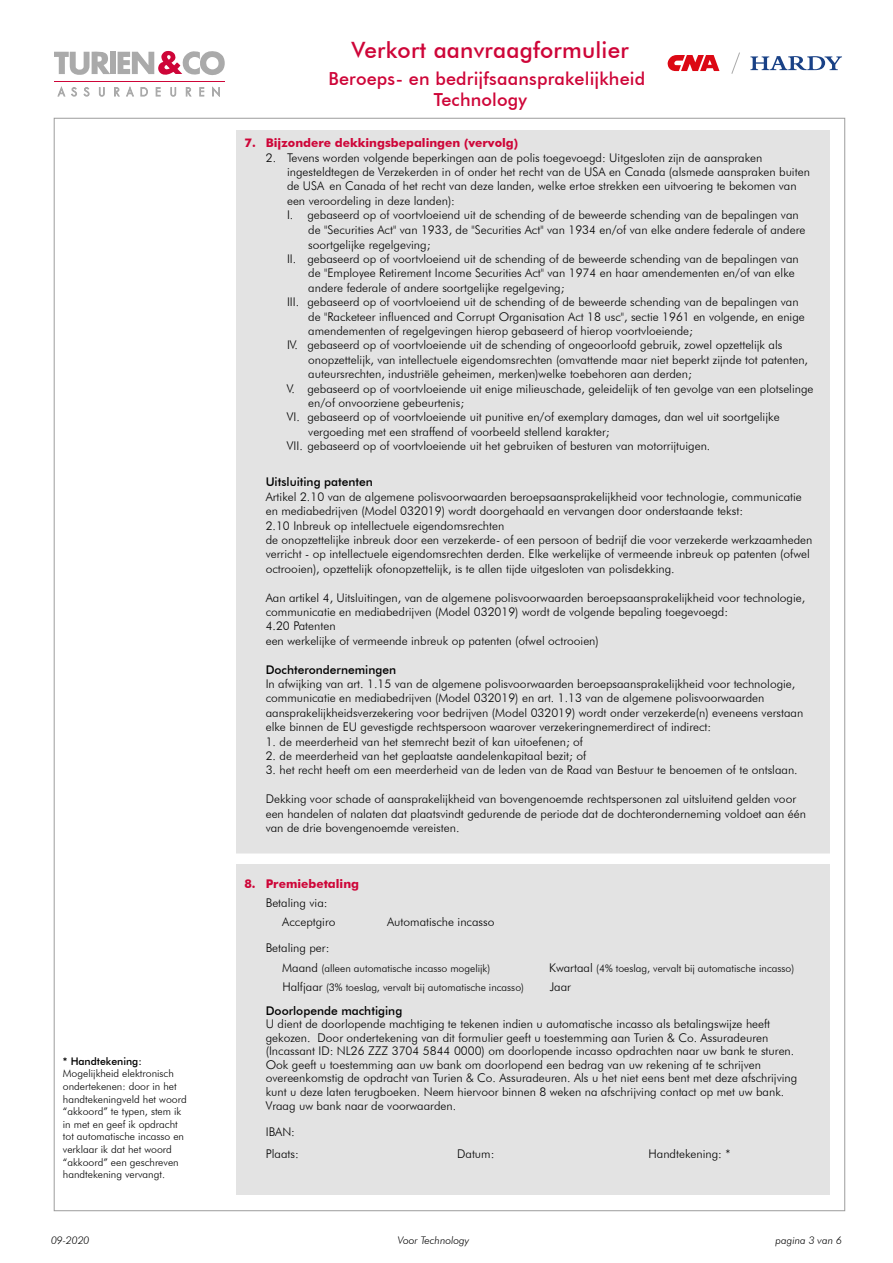
<style>
.page{position:relative;width:893px;height:1263px;background:#fff}
.page>*{position:absolute;margin:0;border:0;box-sizing:border-box;transform-origin:0 0}
.t1{font:500 22.5px "Futura BT";letter-spacing:.01em;color:#ce0538}
.t2{font:500 18px/21px "Futura BT";letter-spacing:.01em;color:#ce0538}
.t3{font:300 12px/14.4px "Futura BT";color:#000}
.t4{font:500 12px "Futura BT";color:#000}
.t5{font:700 12px "Futura BT";color:#ce0538}
.t6{font:300 10.5px/12.6px "Futura BT";color:#000}
.t7{font:italic 300 10.5px "Futura BT";color:#000}
.t8{font:500 10.5px "Futura BT";color:#000}
.s1{font-size:12px}
</style>
<div class="page">
<div style="left:236px;top:131px;width:593px;height:1064px;background:#e3e3e3"></div>
<div style="left:110px;top:52px;width:5px;height:22px;background:#aaa"></div>
<svg style="left:118px;top:51px;width:107px;height:24px"></svg>
<svg style="left:54px;top:51px;width:56px;height:24px"></svg>
<svg style="left:58px;top:87px;width:7px;height:9px"></svg>
<svg style="left:71px;top:87px;width:6px;height:9px"></svg>
<svg style="left:84px;top:87px;width:5px;height:9px"></svg>
<svg style="left:99px;top:87px;width:6px;height:10px"></svg>
<svg style="left:114px;top:87px;width:6px;height:9px"></svg>
<svg style="left:126px;top:87px;width:8px;height:9px"></svg>
<svg style="left:141px;top:87px;width:7px;height:9px"></svg>
<svg style="left:156px;top:87px;width:4px;height:9px"></svg>
<svg style="left:170px;top:87px;width:6px;height:10px"></svg>
<svg style="left:186px;top:87px;width:5px;height:9px"></svg>
<svg style="left:199px;top:87px;width:5px;height:9px"></svg>
<svg style="left:212px;top:87px;width:8px;height:10px"></svg>
<hr style="left:54px;top:81px;width:171px;height:1px;background:#ce0538">
<svg style="left:750px;top:56px;width:92px;height:14px"></svg>
<svg style="left:668px;top:55px;width:51px;height:16px"></svg>
<svg style="left:731px;top:52px;width:9px;height:22px"></svg>
<div style="left:232px;top:853px;width:606px;height:11px;background:#fff"></div>
<h1 class="t1" style="left:352px;top:36px;width:279px">Verkort aanvraagformulier</h1>
<h2 class="t2" style="left:434px;top:68px;width:213px;text-indent:-105px">Beroeps- en bedrijfsaansprakelijkheid<br>Technology</h2>
<p class="t5" style="left:244px;top:136px;width:275px">7. Bijzondere dekkingsbepalingen (vervolg)</p>
<p class="t3" style="left:266px;top:150px;width:498px">2. Tevens worden volgende beperkingen aan de polis toegevoegd: Uitgesloten zijn de aanspraken</p>
<p class="t3" style="left:287px;top:164px;width:524px">ingesteldtegen de Verzekerden in of onder het recht van de USA en Canada (alsmede aanspraken buiten</p>
<p class="t3" style="left:287px;top:179px;width:511px">de USA en Canada of het recht van deze landen, welke ertoe strekken een uitvoering te bekomen van</p>
<p class="t3" style="left:287px;top:193px;width:169px">een veroordeling in deze landen):</p>
<p class="t3" style="left:287px;top:208px;width:513px">I. gebaseerd op of voortvloeiend uit de schending of de beweerde schending van de bepalingen van</p>
<p class="t3" style="left:308px;top:222px;width:499px">de "Securities Act" van 1933, de "Securities Act" van 1934 en/of van elke andere federale of andere</p>
<p class="t3" style="left:308px;top:237px;width:124px">soortgelijke regelgeving;</p>
<p class="t3" style="left:287px;top:251px;width:513px">II. gebaseerd op of voortvloeiend uit de schending of de beweerde schending van de bepalingen van</p>
<p class="t3" style="left:308px;top:266px;width:488px">de "Employee Retirement Income Securities Act" van 1974 en haar amendementen en/of van elke</p>
<p class="t3" style="left:308px;top:280px;width:258px">andere federale of andere soortgelijke regelgeving;</p>
<p class="t3" style="left:287px;top:295px;width:513px">III. gebaseerd op of voortvloeiend uit de schending of de beweerde schending van de bepalingen van</p>
<p class="t3" style="left:308px;top:309px;width:498px">de "Racketeer influenced and Corrupt Organisation Act 18 usc", sectie 1961 en volgende, en enige</p>
<p class="t3" style="left:308px;top:323px;width:386px">amendementen of regelgevingen hierop gebaseerd of hierop voortvloeiende;</p>
<p class="t3" style="left:287px;top:338px;width:497px">IV. gebaseerd op of voortvloeiende uit de schending of ongeoorloofd gebruik, zowel opzettelijk als</p>
<p class="t3" style="left:308px;top:352px;width:501px">onopzettelijk, van intellectuele eigendomsrechten (omvattende maar niet beperkt zijnde tot patenten,</p>
<p class="t3" style="left:308px;top:367px;width:385px">auteursrechten, industriële geheimen, merken)welke toebehoren aan derden;</p>
<p class="t3" style="left:287px;top:381px;width:528px">V. gebaseerd op of voortvloeiende uit enige milieuschade, geleidelijk of ten gevolge van een plotselinge</p>
<p class="t3" style="left:308px;top:395px;width:157px">en/of onvoorziene gebeurtenis;</p>
<p class="t3" style="left:287px;top:410px;width:494px">VI. gebaseerd op of voortvloeiende uit punitive en/of exemplary damages, dan wel uit soortgelijke</p>
<p class="t3" style="left:308px;top:424px;width:303px">vergoeding met een straffend of voorbeeld stellend karakter;</p>
<p class="t3" style="left:287px;top:439px;width:425px">VII. gebaseerd op of voortvloeiende uit het gebruiken of besturen van motorrijtuigen.</p>
<p class="t4" style="left:266px;top:475px;width:109px">Uitsluiting patenten</p>
<p class="t3" style="left:266px;top:489px;width:548px">Artikel 2.10 van de algemene polisvoorwaarden beroepsaansprakelijkheid voor technologie, communicatie en mediabedrijven (Model 032019) wordt doorgehaald en vervangen door onderstaande tekst:<br>2.10 Inbreuk op intellectuele eigendomsrechten<br>de onopzettelijke inbreuk door een verzekerde- of een persoon of bedrijf die voor verzekerde werkzaamheden verricht - op intellectuele eigendomsrechten derden. Elke werkelijke of vermeende inbreuk op patenten (ofwel octrooien), opzettelijk ofonopzettelijk, is te allen tijde uitgesloten van polisdekking.</p>
<p class="t3" style="left:266px;top:590px;width:541px">Aan artikel 4, Uitsluitingen, van de algemene polisvoorwaarden beroepsaansprakelijkheid voor technologie, communicatie en mediabedrijven (Model 032019) wordt de volgende bepaling toegevoegd:<br>4.20 Patenten<br>een werkelijke of vermeende inbreuk op patenten (ofwel octrooien)</p>
<p class="t4" style="left:266px;top:662px;width:132px">Dochterondernemingen</p>
<p class="t3" style="left:266px;top:676px;width:539px">In afwijking van art. 1.15 van de algemene polisvoorwaarden beroepsaansprakelijkheid voor technologie, communicatie en mediabedrijven (Model 032019) en art. 1.13 van de algemene polisvoorwaarden aansprakelijkheidsverzekering voor bedrijven (Model 032019) wordt onder verzekerde(n) eveneens verstaan elke binnen de EU gevestigde rechtspersoon waarover verzekeringnemerdirect of indirect:</p>
<p class="t3" style="left:266px;top:734px;width:319px">1. de meerderheid van het stemrecht bezit of kan uitoefenen; of</p>
<p class="t3" style="left:266px;top:748px;width:322px">2. de meerderheid van het geplaatste aandelenkapitaal bezit; of</p>
<p class="t3" style="left:266px;top:763px;width:534px">3. het recht heeft om een meerderheid van de leden van de Raad van Bestuur te benoemen of te ontslaan.</p>
<p class="t3" style="left:266px;top:792px;width:542px">Dekking voor schade of aansprakelijkheid van bovengenoemde rechtspersonen zal uitsluitend gelden voor een handelen of nalaten dat plaatsvindt gedurende de periode dat de dochteronderneming voldoet aan één van de drie bovengenoemde vereisten.</p>
<p class="t8" style="left:63px;top:1054px;width:80px">* Handtekening:</p>
<p class="t6" style="left:63px;top:1067px;width:125px">Mogelijkheid elektronisch ondertekenen: door in het handtekeningveld het woord “akkoord” te typen, stem ik in met en geef ik opdracht tot automatische incasso en verklaar ik dat het woord “akkoord” een geschreven handtekening vervangt.</p>
<p class="t5" style="left:244px;top:876px;width:116px">8. Premiebetaling</p>
<p class="t3" style="left:282px;top:892px;width:55px;line-height:19.5px;text-indent:-17px">Betaling via:<br>Acceptgiro</p>
<p class="t3" style="left:387px;top:914px;width:109px">Automatische incasso</p>
<p class="t3" style="left:266px;top:941px;width:65px">Betaling per:</p>
<p class="t6" style="left:282px;top:962px;width:210px"><span class="s1">Maand</span> (alleen automatische incasso mogelijk)</p>
<p class="t6" style="left:549px;top:962px;width:247px"><span class="s1">Kwartaal</span> (4% toeslag, vervalt bij automatische incasso)</p>
<p class="t6" style="left:282px;top:981px;width:243px"><span class="s1">Halfjaar</span> (3% toeslag, vervalt bij automatische incasso)</p>
<p class="t3" style="left:550px;top:980px;width:23px">Jaar</p>
<p class="t4" style="left:266px;top:1003px;width:138px">Doorlopende machtiging</p>
<p class="t3" style="left:266px;top:1017px;width:533px;line-height:13.6px">U dient de doorlopende machtiging te tekenen indien u automatische incasso als betalingswijze heeft gekozen. Door ondertekening van dit formulier geeft u toestemming aan Turien &amp; Co. Assuradeuren (Incassant ID: NL26 ZZZ 3704 5844 0000) om doorlopende incasso opdrachten naar uw bank te sturen.<br>Ook geeft u toestemming aan uw bank om doorlopend een bedrag van uw rekening af te schrijven overeenkomstig de opdracht van Turien &amp; Co. Assuradeuren. Als u het niet eens bent met deze afschrijving kunt u deze laten terugboeken. Neem hiervoor binnen 8 weken na afschrijving contact op met uw bank.<br>Vraag uw bank naar de voorwaarden.</p>
<p class="t3" style="left:266px;top:1121px;width:35px;line-height:21.9px">IBAN:<br>Plaats:</p>
<p class="t3" style="left:457px;top:1147px;width:39px">Datum:</p>
<p class="t3" style="left:648px;top:1147px;width:83px">Handtekening: *</p>
<p class="t7" style="left:51px;top:1234px;width:40px">09-2020</p>
<p class="t7" style="left:398px;top:1234px;width:73px">Voor Technology</p>
<p class="t7" style="left:775px;top:1234px;width:68px">pagina 3 van 6</p>
</div>
